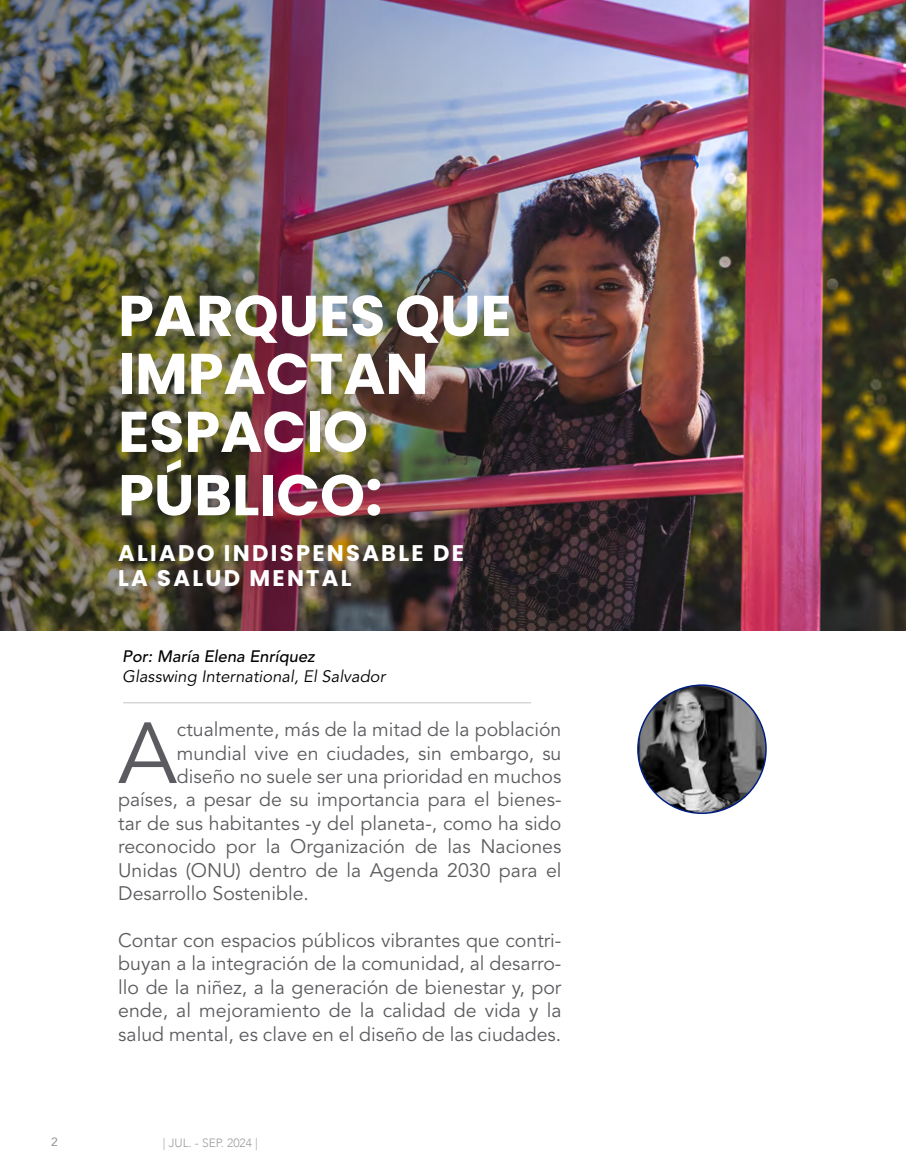
<style>
.page{position:relative;width:906px;height:1170px;background:#fff}
.page>*{position:absolute;margin:0;border:0;box-sizing:border-box;transform-origin:0 0}
.t1{font:85.65px "Avenir LT Std";color:#5c5b5f}
.t2{font:700 57.3px/57.9px "Poppins";color:#fff}
.t3{font:700 22.65px/24.8px "Poppins";letter-spacing:.1em;color:#fff}
.t4{font:19.5px/23.4px "Avenir LT Std";color:#5c5b5f;text-align:justify}
.t5{font:italic 16.5px "Avenir LT Std";color:#000}
.t6{font:italic 500 16.5px "Avenir LT Std";color:#000}
.t7{font:300 12px "Avenir";color:#9d9ba0}
.t8{font:500 12px "Avenir";color:#9d9ba0}
.s1{font-size:62.55px}
</style>
<div class="page">
<img style="left:846px;top:0;width:60px;height:630px">
<img style="left:0;top:0;width:846px;height:630px">
<hr style="left:123px;top:702px;width:408px;height:1px;background:#d2d4d8">
<img style="left:638px;top:685px;width:128px;height:128px;border-radius:64px">
<h2 class="t2" style="left:118px;top:287px;width:395px">PARQUES QUE<br>IMPACTAN<br>ESPACIO</h2>
<h2 class="t2" style="left:118px;top:466px;width:266px">PÚBLICO<span class="s1">:</span></h2>
<p class="t3" style="left:118px;top:541px;width:347px">ALIADO INDISPENSABLE DE<br>LA SALUD MENTAL</p>
<p class="t6" style="left:122px;top:646px;width:194px">Por: María Elena Enríquez</p>
<p class="t5" style="left:122px;top:666px;width:264px">Glasswing International, El Salvador</p>
<h1 class="t1" style="left:118px;top:704px;width:60px">A</h1>
<p class="t4" style="left:177px;top:718px;width:386px">ctualmente, más de la mitad de la población</p>
<p class="t4" style="left:177px;top:741px;width:386px">mundial vive en ciudades, sin embargo, su</p>
<p class="t4" style="left:177px;top:765px;width:386px">diseño no suele ser una prioridad en muchos</p>
<p class="t4" style="left:118px;top:788px;width:445px">países, a pesar de su importancia para el bienes-</p>
<p class="t4" style="left:118px;top:811px;width:445px">tar de sus habitantes -y del planeta-, como ha sido</p>
<p class="t4" style="left:118px;top:835px;width:445px">reconocido por la Organización de las Naciones</p>
<p class="t4" style="left:118px;top:858px;width:445px">Unidas (ONU) dentro de la Agenda 2030 para el</p>
<p class="t4" style="left:118px;top:882px;width:192px">Desarrollo Sostenible.</p>
<p class="t4" style="left:118px;top:928px;width:445px">Contar con espacios públicos vibrantes que contri&shy;buyan a la integración de la comunidad, al desarro&shy;llo de la niñez, a la generación de bienestar y, por ende, al mejoramiento de la calidad de vida y la salud mental, es clave en el diseño de las ciudades.</p>
<p class="t8" style="left:51px;top:1131px;width:8px">2</p>
<p class="t7" style="left:163px;top:1135px;width:96px">| JUL. - SEP. 2024 |</p>
</div>
